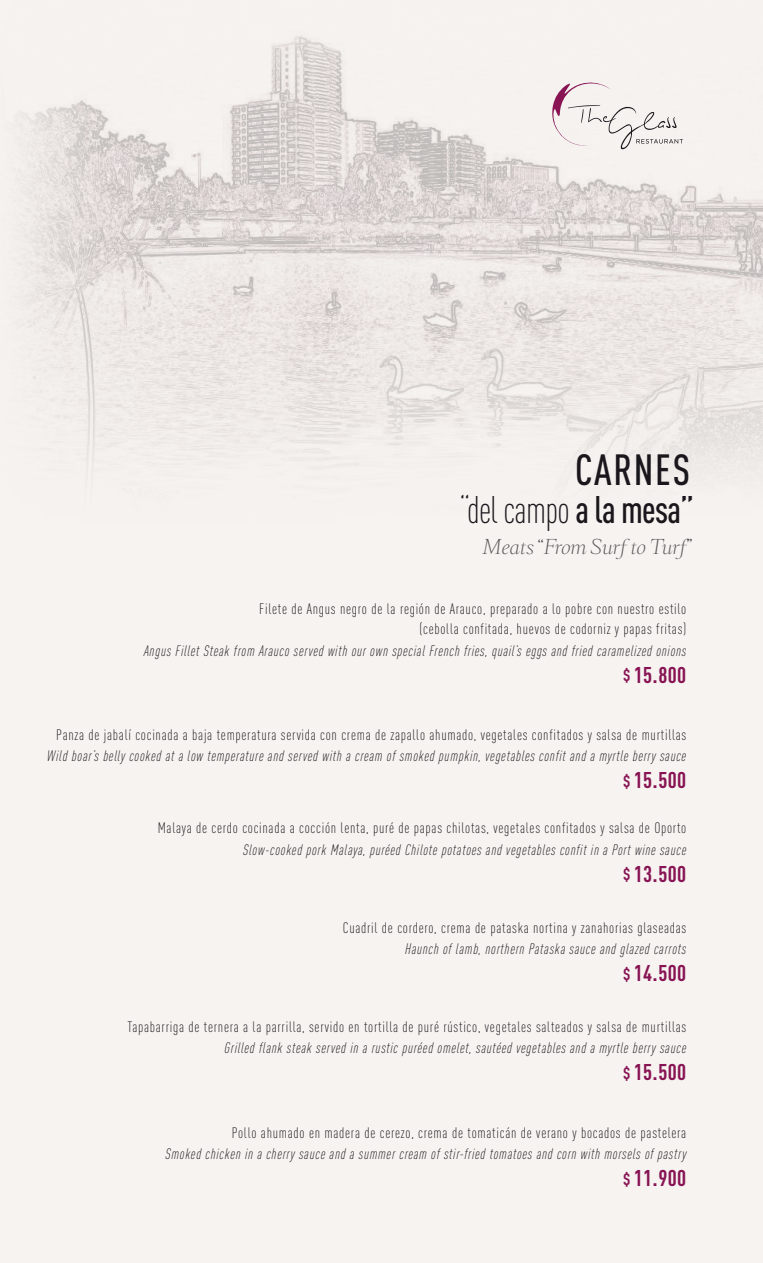
<style>
.page{position:relative;width:763px;height:1263px;background:#fff}
.page>*{position:absolute;margin:0;border:0;box-sizing:border-box;transform-origin:0 0}
.t1{font:500 43px "DIN Cond";letter-spacing:.04em;color:#1a171c;scale:.96 1}
.t2{font:300 37.88px "DIN Cond";letter-spacing:-.02em;color:#1a171c;scale:.96 1}
.t3{font:700 condensed 22.5px "DIN Pro";letter-spacing:.02em;color:#881454}
.t4{font:italic 300 19.12px "Sang Bleu Serif";color:#58585a}
.t5{font:300 condensed 15px/20.5px "DIN Pro";letter-spacing:.05em;color:#1a171c;text-align:right}
.t6{font:italic 300 condensed 15px "DIN Pro";letter-spacing:.05em;color:#1a171c}
.s1{font-weight:500}
.s2{font-size:16.25px}
</style>
<div class="page">
<div style="left:0;top:0;width:762px;height:1263px;background:#f6f3f0"></div>
<img style="left:18px;top:36px;width:744px;height:432px">
<svg style="left:552px;top:81px;width:130px;height:68px"></svg>
<h1 class="t1" style="left:575px;top:444px;width:121px">CARNES</h1>
<h2 class="t2" style="left:459px;top:488px;width:246px">“del campo <span class="s1">a la mesa”</span></h2>
<p class="t4" style="left:483px;top:535px;width:211px">Meats “From Surf to Turf”</p>
<p class="t5" style="left:259px;top:597px;width:428px">Filete de Angus negro de la región de Arauco, preparado a lo pobre con nuestro estilo (cebolla confitada, huevos de codorniz y papas fritas)</p>
<p class="t6" style="left:144px;top:640px;width:543px">Angus Fillet Steak from Arauco served with our own special French fries, quail’s eggs and fried caramelized onions</p>
<h3 class="t3" style="left:623px;top:658px;width:65px"><span class="s2">$</span> 15.800</h3>
<p class="t5" style="left:56px;top:724px;width:631px">Panza de jabalí cocinada a baja temperatura servida con crema de zapallo ahumado, vegetales confitados y salsa de murtillas</p>
<p class="t6" style="left:47px;top:746px;width:640px">Wild boar’s belly cooked at a low temperature and served with a cream of smoked pumpkin, vegetables confit and a myrtle berry sauce</p>
<h3 class="t3" style="left:623px;top:763px;width:65px"><span class="s2">$</span> 15.500</h3>
<p class="t5" style="left:158px;top:817px;width:530px">Malaya de cerdo cocinada a cocción lenta, puré de papas chilotas, vegetales confitados y salsa de Oporto</p>
<p class="t6" style="left:243px;top:839px;width:444px">Slow-cooked pork Malaya, puréed Chilote potatoes and vegetables confit in a Port wine sauce</p>
<h3 class="t3" style="left:623px;top:857px;width:65px"><span class="s2">$</span> 13.500</h3>
<p class="t5" style="left:343px;top:916px;width:345px">Cuadril de cordero, crema de pataska nortina y zanahorias glaseadas</p>
<p class="t6" style="left:405px;top:938px;width:282px">Haunch of lamb, northern Pataska sauce and glazed carrots</p>
<h3 class="t3" style="left:623px;top:956px;width:65px"><span class="s2">$</span> 14.500</h3>
<p class="t5" style="left:127px;top:1015px;width:560px">Tapabarriga de ternera a la parrilla, servido en tortilla de puré rústico, vegetales salteados y salsa de murtillas</p>
<p class="t6" style="left:224px;top:1037px;width:463px">Grilled flank steak served in a rustic puréed omelet, sautéed vegetables and a myrtle berry sauce</p>
<h3 class="t3" style="left:623px;top:1055px;width:65px"><span class="s2">$</span> 15.500</h3>
<p class="t5" style="left:232px;top:1121px;width:456px">Pollo ahumado en madera de cerezo, crema de tomaticán de verano y bocados de pastelera</p>
<p class="t6" style="left:165px;top:1143px;width:522px">Smoked chicken in a cherry sauce and a summer cream of stir-fried tomatoes and corn with morsels of pastry</p>
<h3 class="t3" style="left:623px;top:1161px;width:65px"><span class="s2">$</span> 11.900</h3>
</div>
